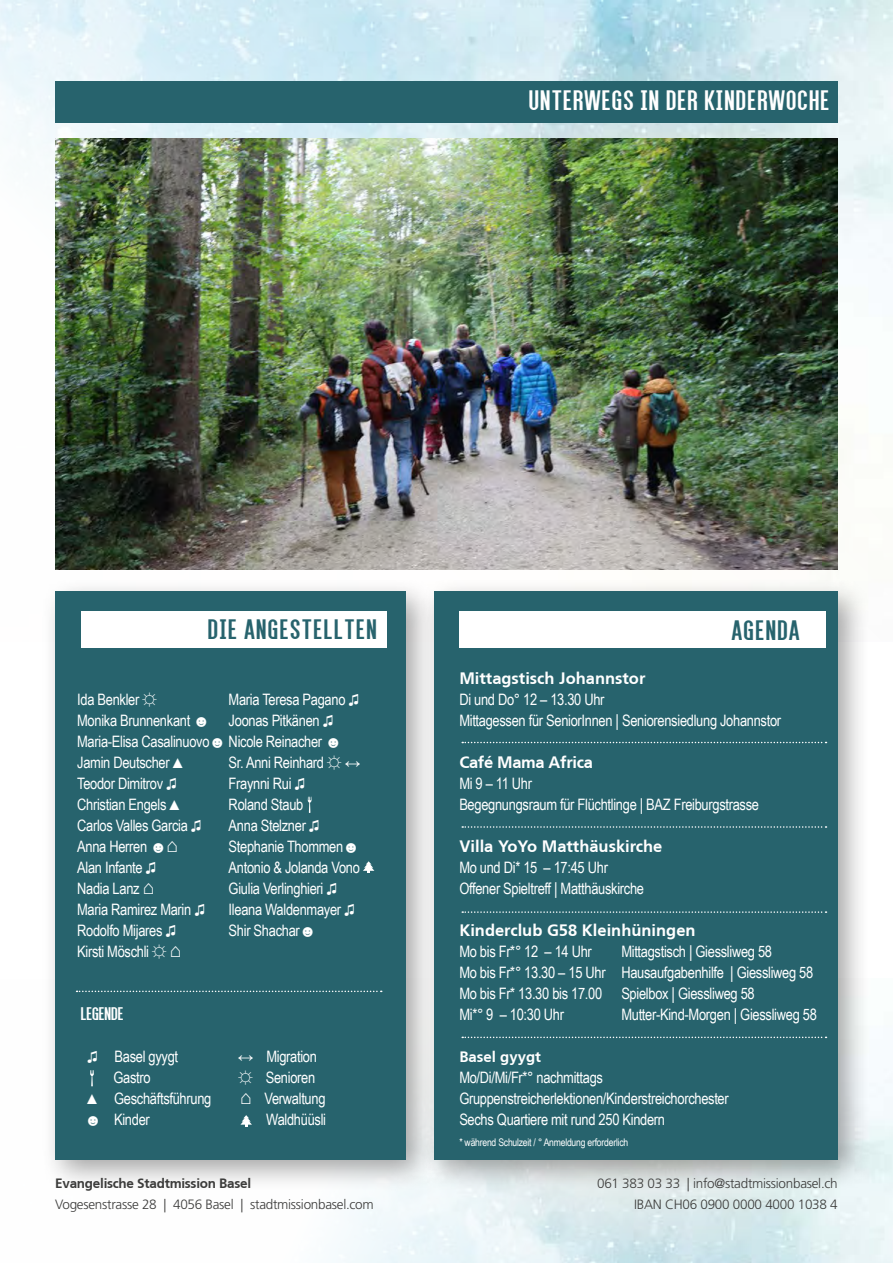
<style>
.page{position:relative;width:893px;height:1263px;background:#fff}
.page>*{position:absolute;margin:0;border:0;box-sizing:border-box;transform-origin:0 0}
.t1{font:30px "Alegre Sans";letter-spacing:.04em;color:#fff}
.t2{font:30px "Alegre Sans";letter-spacing:.05em;color:#27636d}
.t3{font:19.5px "Alegre Sans";color:#fff}
.t4{font:700 16.5px "Frutiger CE";color:#fff}
.t5{font:700 16.5px "Frutiger CE";letter-spacing:-.02em;color:#fff}
.t6{font:15.75px/21px "Arial Narrow";letter-spacing:-.02em;color:#fff}
.t7{font:700 15px "Frutiger CE";color:#fff}
.t8{font:300 13.5px/21px "Frutiger LT Std";letter-spacing:-.02em;color:#3c3c3b;text-align:right}
.t9{font:700 13.5px "Frutiger CE";letter-spacing:-.02em;color:#3c3c3b}
.t10{font:10.5px "Arial Narrow";letter-spacing:-.02em;color:#fff}
.s1{font-size:14.25px}
.s2{font-size:15px}
.s3{font-weight:700;font-size:19.5px}
.s4{font-family:"Frutiger LT Std";font-weight:300}
</style>
<div class="page">
<img style="left:0;top:0;width:893px;height:463px">
<div style="left:41px;top:577px;width:397px;height:616px;background:#000;opacity:.35"></div>
<div style="left:55px;top:592px;width:350px;height:568px;background:#27636d"></div>
<div style="left:419px;top:577px;width:451px;height:616px;background:#000;opacity:.35"></div>
<div style="left:434px;top:592px;width:404px;height:568px;background:#27636d"></div>
<div style="left:81px;top:611px;width:306px;height:37px;background:#fff"></div>
<svg style="left:462px;top:742px;width:361px;height:1px"></svg>
<svg style="left:462px;top:826px;width:361px;height:2px"></svg>
<svg style="left:462px;top:911px;width:361px;height:2px"></svg>
<svg style="left:462px;top:1036px;width:361px;height:2px"></svg>
<svg style="left:363px;top:861px;width:11px;height:12px"></svg>
<div style="left:55px;top:81px;width:783px;height:42px;background:#27636d"></div>
<img style="left:55px;top:138px;width:783px;height:432px">
<svg style="left:77px;top:990px;width:301px;height:2px"></svg>
<div style="left:459px;top:611px;width:367px;height:37px;background:#fff"></div>
<svg style="left:240px;top:1115px;width:12px;height:12px"></svg>
<svg style="left:90px;top:1070px;width:4px;height:16px"></svg>
<svg style="left:308px;top:796px;width:4px;height:17px"></svg>
<h1 class="t1" style="left:529px;top:83px;width:302px">UNTERWEGS IN DER KINDERWOCHE</h1>
<h1 class="t2" style="left:208px;top:611px;width:171px">DIE ANGESTELLTEN</h1>
<p class="t6" style="left:77px;top:688px;width:266px">Ida Benkler ☼<br>Monika Brunnenkant ☻<br>Maria-Elisa Casalinuovo☻ Nicole Reinacher ☻<br>Jamin Deutscher <span class="s1">▲<br></span>Teodor Dimitrov <span class="s2">♫<br></span>Christian Engels <span class="s1">▲<br></span>Carlos Valles Garcia <span class="s2">♫<br></span>Anna Herren ☻<span class="s3">⌂<br></span>Alan Infante <span class="s2">♫<br></span>Nadia Lanz <span class="s3">⌂<br></span>Maria Ramirez Marin <span class="s2">♫<br></span>Rodolfo Mijares <span class="s2">♫<br></span>Kirsti Möschli ☼ <span class="s3">⌂</span></p>
<p class="t6" style="left:229px;top:688px;width:133px">Maria Teresa Pagano <span class="s2">♫<br></span>Joonas Pitkänen <span class="s2">♫</span></p>
<p class="t6" style="left:229px;top:751px;width:133px">Sr. Anni Reinhard ☼ ↔<br>Fraynni Rui <span class="s2">♫<br></span>Roland Staub<br>Anna Stelzner <span class="s2">♫<br></span>Stephanie Thommen☻<br>Antonio &amp; Jolanda Vono<br>Giulia Verlinghieri <span class="s2">♫<br></span>Ileana Waldenmayer <span class="s2">♫<br></span>Shir Shachar☻</p>
<p class="t3" style="left:81px;top:1002px;width:44px">LEGENDE</p>
<p class="t6" style="left:87px;top:1045px;width:92px;text-align:center"><span class="s2">♫</span> Basel gyygt<br>Gastro</p>
<p class="t6" style="left:85px;top:1087px;width:128px"><span class="s1">▲</span> Geschäftsführung ☻ Kinder</p>
<p class="t6" style="left:238px;top:1045px;width:81px">↔ Migration</p>
<p class="t6" style="left:238px;top:1066px;width:78px">☼ Senioren</p>
<p class="t6" style="left:240px;top:1087px;width:87px"><span class="s3">⌂</span> Verwaltung</p>
<p class="t6" style="left:266px;top:1108px;width:61px">Waldhüüsli</p>
<p class="t9" style="left:55px;top:1175px;width:197px">Evangelische Stadtmission Basel</p>
<p class="t8" style="left:55px;top:1194px;width:320px">Vogesenstrasse 28 | 4056 Basel | stadtmissionbasel.com</p>
<h1 class="t2" style="left:732px;top:612px;width:69px">AGENDA</h1>
<p class="t4" style="left:459px;top:668px;width:188px">Mittagstisch Johannstor</p>
<p class="t6" style="left:459px;top:688px;width:323px">Di und Do° 12 – 13.30 Uhr<br>Mittagessen für SeniorInnen <span class="s4">|</span> Seniorensiedlung Johannstor</p>
<p class="t5" style="left:459px;top:752px;width:135px">Café Mama Africa</p>
<p class="t6" style="left:459px;top:772px;width:301px">Mi 9 – 11 Uhr<br>Begegnungsraum für Flüchtlinge <span class="s4">|</span> BAZ Freiburgstrasse</p>
<p class="t4" style="left:459px;top:836px;width:205px">Villa YoYo Matthäuskirche</p>
<p class="t6" style="left:459px;top:856px;width:186px">Mo und Di* 15 – 17:45 Uhr<br>Offener Spieltreff <span class="s4">|</span> Matthäuskirche</p>
<p class="t4" style="left:459px;top:920px;width:238px">Kinderclub G58 Kleinhüningen</p>
<p class="t6" style="left:459px;top:940px;width:134px">Mo bis Fr*° 12 – 14 Uhr</p>
<p class="t6" style="left:459px;top:940px;width:355px;text-indent:162px">Mittagstisch <span class="s4">|</span> Giessliweg 58<br>Mo bis Fr*° 13.30 – 15 Uhr Hausaufgabenhilfe <span class="s4">|</span> Giessliweg 58<br>Mo bis Fr* 13.30 bis 17.00 Spielbox <span class="s4">|</span> Giessliweg 58<br>Mi*° 9 – 10:30 Uhr</p>
<p class="t6" style="left:621px;top:1003px;width:197px">Mutter-Kind-Morgen <span class="s4">|</span> Giessliweg 58</p>
<p class="t7" style="left:459px;top:1048px;width:83px">Basel gyygt</p>
<p class="t6" style="left:459px;top:1066px;width:271px">Mo/Di/Mi/Fr*° nachmittags<br>Gruppenstreicherlektionen/Kinderstreichorchester<br>Sechs Quartiere mit rund 250 Kindern</p>
<p class="t10" style="left:459px;top:1135px;width:170px">* während Schulzeit / ° Anmeldung erforderlich</p>
<p class="t8" style="left:597px;top:1173px;width:242px">061 383 03 33 | info@stadtmissionbasel.ch<br>IBAN CH06 0900 0000 4000 1038 4</p>
</div>
